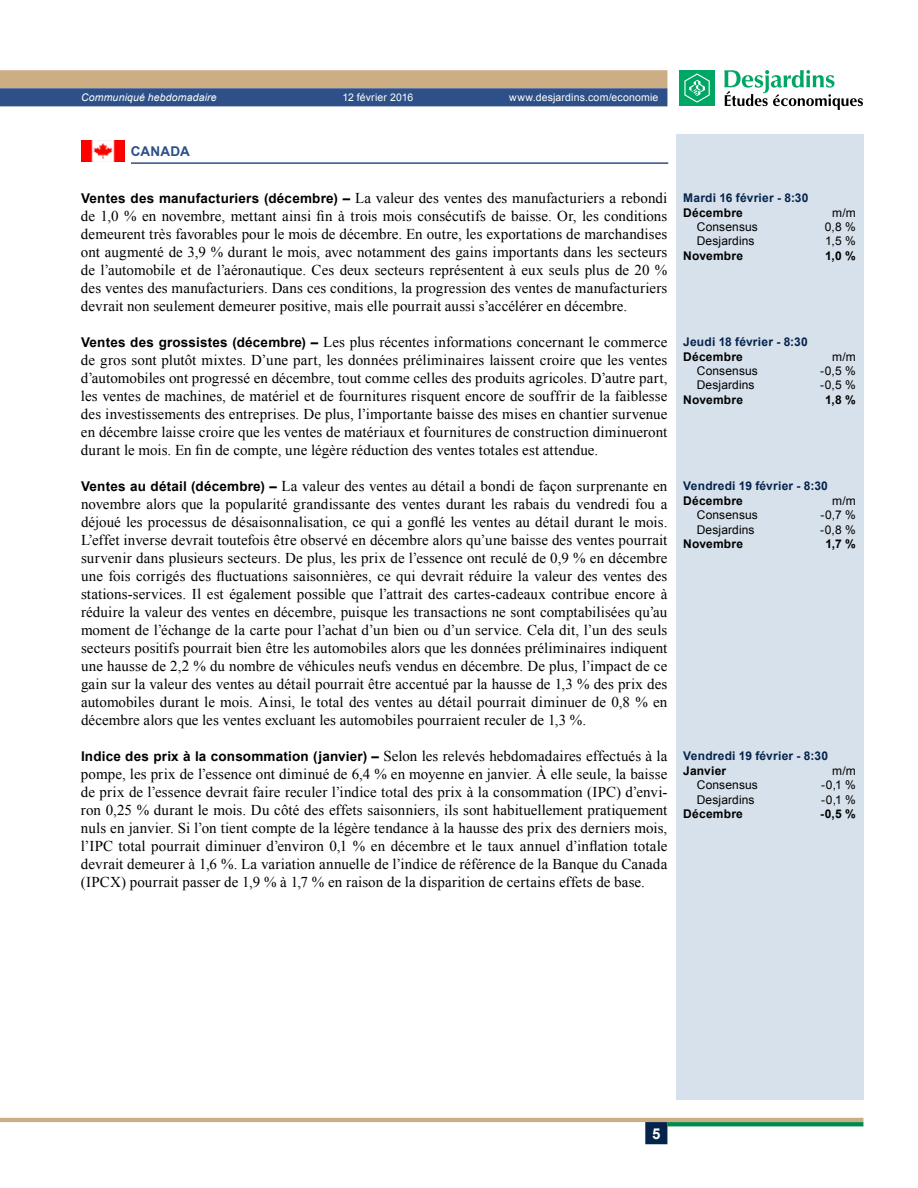
<style>
.page{position:relative;width:918px;height:1188px;background:#fff}
.page>*{position:absolute;margin:0;border:0;box-sizing:border-box;transform-origin:0 0}
.t1{font:15px/18px "Times New Roman";letter-spacing:.005em;color:#000;text-align:justify}
.t2{font:700 15px "Arial";color:#fff}
.t3{font:700 13.5px "Arial";color:#2d5088}
.t4{font:12px "Arial";letter-spacing:.01em;color:#000}
.t5{font:700 12px "Arial";letter-spacing:.02em;color:#05234b}
.t6{font:700 12px "Arial";letter-spacing:.02em;color:#000}
.t7{font:10.5px "Arial";letter-spacing:.015em;color:#fff}
.t8{font:italic 10.5px "Arial";letter-spacing:.015em;color:#fff}
.s1{font-family:"Arial";font-weight:700;font-size:13.5px}
</style>
<div class="page">
<svg style="left:0;top:70px;width:667px;height:36px;background:#7e8087"></svg>
<hr style="left:0;top:1118px;width:863px;height:4px;background:#cdae84">
<svg style="left:667px;top:1122px;width:196px;height:4px"></svg>
<div style="left:645px;top:1122px;width:22px;height:22px;background:#05234b;border:2px solid #05234b"></div>
<div style="left:679px;top:70px;width:36px;height:36px;background:#00a664"></div>
<svg style="left:684px;top:73px;width:26px;height:30px"></svg>
<svg style="left:724px;top:70px;width:139px;height:40px"></svg>
<hr style="left:131px;top:162px;width:537px;height:2px;background:#2d5088">
<img style="left:81px;top:140px;width:43px;height:22px">
<div style="left:676px;top:134px;width:187px;height:966px;background:#d7e1eb"></div>
<p class="t8" style="left:81px;top:91px;width:137px">Communiqué hebdomadaire</p>
<p class="t7" style="left:343px;top:91px;width:72px">12 février 2016</p>
<p class="t7" style="left:509px;top:91px;width:151px">www.desjardins.com/economie</p>
<p class="t3" style="left:131px;top:142px;width:58px">Canada</p>
<p class="t1" style="left:81px;top:189px;width:588px"><span class="s1">Ventes des manufacturiers (décembre) –</span> La valeur des ventes des manufacturiers a rebondi de 1,0 % en novembre, mettant ainsi fin à trois mois consécutifs de baisse. Or, les conditions demeurent très favorables pour le mois de décembre. En outre, les exportations de marchandises ont augmenté de 3,9 % durant le mois, avec notamment des gains importants dans les secteurs de l’automobile et de l’aéronautique. Ces deux secteurs représentent à eux seuls plus de 20 % des ventes des manufacturiers. Dans ces conditions, la progression des ventes de manufacturiers devrait non seulement demeurer positive, mais elle pourrait aussi s’accélérer en décembre.</p>
<p class="t1" style="left:81px;top:333px;width:588px"><span class="s1">Ventes des grossistes (décembre) –</span> Les plus récentes informations concernant le commerce de gros sont plutôt mixtes. D’une part, les données préliminaires laissent croire que les ventes d’automobiles ont progressé en décembre, tout comme celles des produits agricoles. D’autre part, les ventes de machines, de matériel et de fournitures risquent encore de souffrir de la faiblesse des investissements des entreprises. De plus, l’importante baisse des mises en chantier survenue en décembre laisse croire que les ventes de matériaux et fournitures de construction diminueront durant le mois. En fin de compte, une légère réduction des ventes totales est attendue.</p>
<p class="t1" style="left:81px;top:477px;width:588px"><span class="s1">Ventes au détail (décembre) –</span> La valeur des ventes au détail a bondi de façon surprenante en novembre alors que la popularité grandissante des ventes durant les rabais du vendredi fou a déjoué les processus de désaisonnalisation, ce qui a gonflé les ventes au détail durant le mois.<br>L’effet inverse devrait toutefois être observé en décembre alors qu’une baisse des ventes pourrait survenir dans plusieurs secteurs. De plus, les prix de l’essence ont reculé de 0,9 % en décembre une fois corrigés des fluctuations saisonnières, ce qui devrait réduire la valeur des ventes des stations-services. Il est également possible que l’attrait des cartes-cadeaux contribue encore à réduire la valeur des ventes en décembre, puisque les transactions ne sont comptabilisées qu’au moment de l’échange de la carte pour l’achat d’un bien ou d’un service. Cela dit, l’un des seuls secteurs positifs pourrait bien être les automobiles alors que les données préliminaires indiquent une hausse de 2,2 % du nombre de véhicules neufs vendus en décembre. De plus, l’impact de ce gain sur la valeur des ventes au détail pourrait être accentué par la hausse de 1,3 % des prix des automobiles durant le mois. Ainsi, le total des ventes au détail pourrait diminuer de 0,8 % en décembre alors que les ventes excluant les automobiles pourraient reculer de 1,3 %.</p>
<p class="t1" style="left:81px;top:747px;width:588px"><span class="s1">Indice des prix à la consommation (janvier) –</span> Selon les relevés hebdomadaires effectués à la pompe, les prix de l’essence ont diminué de 6,4 % en moyenne en janvier. À elle seule, la baisse de prix de l’essence devrait faire reculer l’indice total des prix à la consommation (IPC) d’envi&shy;ron 0,25 % durant le mois. Du côté des effets saisonniers, ils sont habituellement pratiquement nuls en janvier. Si l’on tient compte de la légère tendance à la hausse des prix des derniers mois, l’IPC total pourrait diminuer d’environ 0,1 % en décembre et le taux annuel d’inflation totale devrait demeurer à 1,6 %. La variation annuelle de l’indice de référence de la Banque du Canada (IPCX) pourrait passer de 1,9 % à 1,7 % en raison de la disparition de certains effets de base.</p>
<p class="t5" style="left:683px;top:190px;width:127px">Mardi 16 février - 8:30</p>
<p class="t6" style="left:683px;top:204px;width:61px">Décembre</p>
<p class="t4" style="left:832px;top:205px;width:25px">m/m</p>
<p class="t4" style="left:697px;top:219px;width:63px">Consensus</p>
<p class="t4" style="left:825px;top:219px;width:32px">0,8 %</p>
<p class="t4" style="left:697px;top:233px;width:59px">Desjardins</p>
<p class="t4" style="left:825px;top:233px;width:32px">1,5 %</p>
<p class="t6" style="left:683px;top:248px;width:61px">Novembre</p>
<p class="t6" style="left:825px;top:248px;width:32px">1,0 %</p>
<p class="t5" style="left:683px;top:334px;width:126px">Jeudi 18 février - 8:30</p>
<p class="t6" style="left:683px;top:348px;width:61px">Décembre</p>
<p class="t4" style="left:832px;top:349px;width:25px">m/m</p>
<p class="t4" style="left:697px;top:363px;width:63px">Consensus</p>
<p class="t4" style="left:820px;top:363px;width:37px">-0,5 %</p>
<p class="t4" style="left:697px;top:377px;width:59px">Desjardins</p>
<p class="t4" style="left:820px;top:377px;width:37px">-0,5 %</p>
<p class="t6" style="left:683px;top:392px;width:61px">Novembre</p>
<p class="t6" style="left:825px;top:392px;width:32px">1,8 %</p>
<p class="t5" style="left:683px;top:478px;width:146px">Vendredi 19 février - 8:30</p>
<p class="t6" style="left:683px;top:493px;width:61px">Décembre</p>
<p class="t4" style="left:832px;top:493px;width:25px">m/m</p>
<p class="t4" style="left:697px;top:507px;width:63px">Consensus</p>
<p class="t4" style="left:821px;top:507px;width:37px">-0,7 %</p>
<p class="t4" style="left:697px;top:522px;width:59px">Desjardins</p>
<p class="t4" style="left:820px;top:522px;width:37px">-0,8 %</p>
<p class="t6" style="left:683px;top:536px;width:61px">Novembre</p>
<p class="t6" style="left:825px;top:536px;width:32px">1,7 %</p>
<p class="t5" style="left:683px;top:748px;width:146px">Vendredi 19 février - 8:30</p>
<p class="t6" style="left:683px;top:763px;width:45px">Janvier</p>
<p class="t4" style="left:832px;top:763px;width:25px">m/m</p>
<p class="t4" style="left:697px;top:777px;width:63px">Consensus</p>
<p class="t4" style="left:821px;top:777px;width:36px">-0,1 %</p>
<p class="t4" style="left:697px;top:792px;width:59px">Desjardins</p>
<p class="t4" style="left:821px;top:792px;width:36px">-0,1 %</p>
<p class="t6" style="left:683px;top:806px;width:61px">Décembre</p>
<p class="t6" style="left:820px;top:806px;width:37px">-0,5 %</p>
<p class="t2" style="left:652px;top:1123px;width:10px">5</p>
</div>
